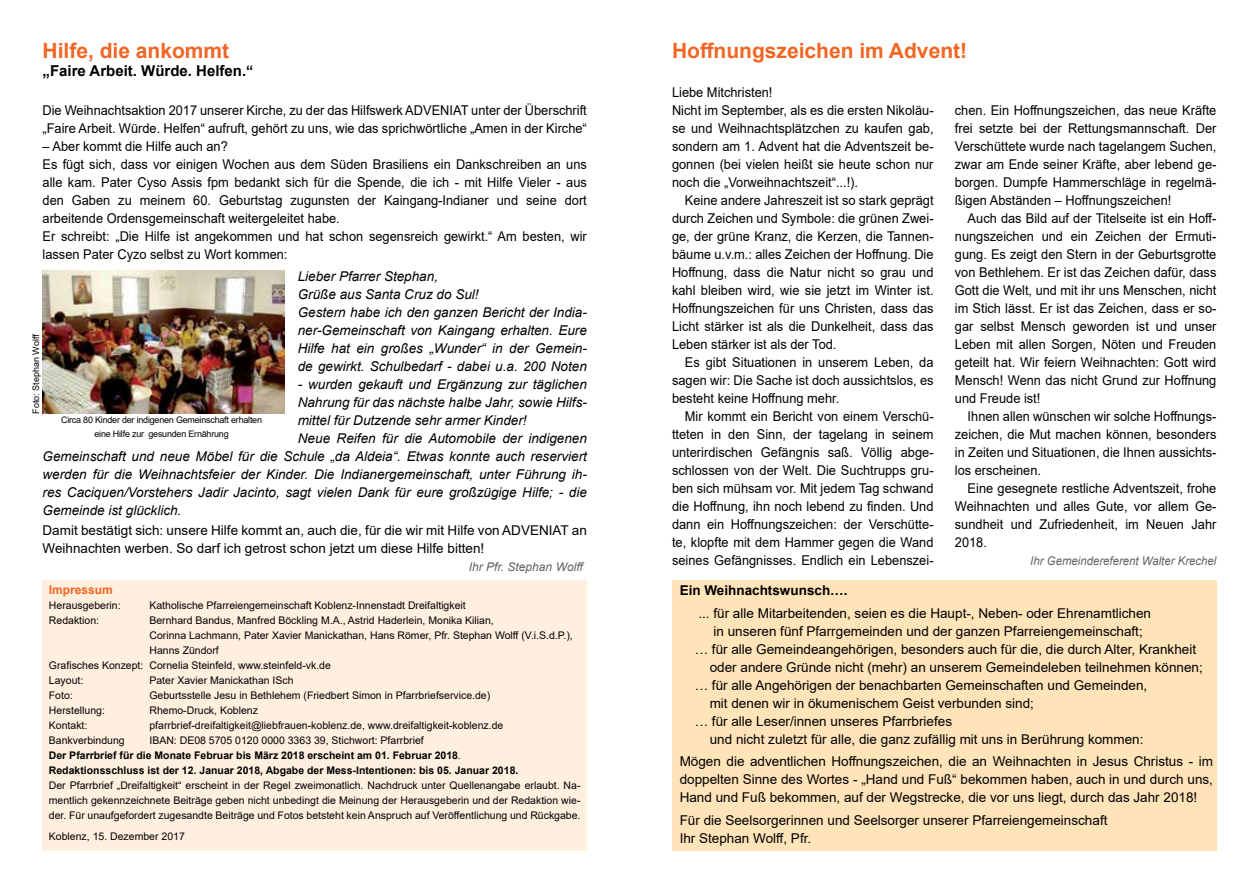
<style>
.page{position:relative;width:1259px;height:893px;background:#fff}
.page>*{position:absolute;margin:0;border:0;box-sizing:border-box;transform-origin:0 0}
.t1{font:700 21px "Arial";color:#f26522}
.t2{font:700 15px "Arial";color:#000}
.t3{font:13.5px/18px "Arial";color:#000;text-align:justify;scale:.95 1}
.t4{font:13.5px/18px "Arial";color:#000}
.t5{font:italic 13.5px/18px "Arial";color:#000}
.t6{font:700 13.5px "Arial";color:#000}
.t7{font:italic 12px "Arial";color:#636466;scale:.95 1}
.t8{font:italic 12px "Arial";color:#636466}
.t9{font:700 12px "Arial";color:#f26522}
.t10{font:10.5px/15px "Arial";color:#000;text-align:justify}
.t11{font:700 10.5px/15px "Arial";color:#000}
.t12{font:9px/13.5px "Arial";letter-spacing:-.025em;color:#000;text-align:center}
.t13{font:9px "Arial";color:#000}
.s1{font-weight:400}
.s2{font-weight:400;font-style:italic}
</style>
<div class="page">
<div style="left:43px;top:580px;width:544px;height:270px;background:#ffefdf"></div>
<div style="left:672px;top:580px;width:544px;height:270px;background:#ffe3b9"></div>
<img style="left:43px;top:271px;width:242px;height:143px">
<h1 class="t1" style="left:43px;top:36px;width:188px">Hilfe, die ankommt</h1>
<h1 class="t1" style="left:672px;top:36px;width:297px">Hoffnungszeichen im Advent!</h1>
<p class="t2" style="left:43px;top:60px;width:212px">„Faire Arbeit. Würde. Helfen.“</p>
<p class="t3" style="left:43px;top:101px;width:574px">Die Weihnachtsaktion 2017 unserer Kirche, zu der das Hilfswerk ADVENIAT unter der Überschrift „Faire Arbeit. Würde. Helfen“ aufruft, gehört zu uns, wie das sprichwörtliche „Amen in der Kirche“</p>
<p class="t3" style="left:43px;top:137px;width:574px;text-align:left">– Aber kommt die Hilfe auch an?<br>Es fügt sich, dass vor einigen Wochen aus dem Süden Brasiliens ein Dankschreiben an uns alle kam. Pater Cyso Assis fpm bedankt sich für die Spende, die ich - mit Hilfe Vieler - aus den Gaben zu meinem 60. Geburtstag zugunsten der Kaingang-Indianer und seine dort arbeitende Ordensgemeinschaft weitergeleitet habe.<br>Er schreibt: „Die Hilfe ist angekommen und hat schon segensreich gewirkt.“ Am besten, wir lassen Pater Cyzo selbst zu Wort kommen:</p>
<p class="t3" style="left:672px;top:83px;width:277px;text-align:left">Liebe Mitchristen!<br>Nicht im September, als es die ersten Nikoläu&shy;se und Weihnachtsplätzchen zu kaufen gab, sondern am 1. Advent hat die Adventszeit be&shy;gonnen (bei vielen heißt sie heute schon nur noch die „Vorweihnachtszeit“...!).</p>
<p class="t3" style="left:672px;top:191px;width:277px;text-indent:13px">Keine andere Jahreszeit ist so stark geprägt durch Zeichen und Symbole: die grünen Zwei&shy;ge, der grüne Kranz, die Kerzen, die Tannen&shy;bäume u.v.m.: alles Zeichen der Hoffnung. Die Hoffnung, dass die Natur nicht so grau und kahl bleiben wird, wie sie jetzt im Winter ist.<br>Hoffnungszeichen für uns Christen, dass das Licht stärker ist als die Dunkelheit, dass das Leben stärker ist als der Tod.</p>
<p class="t3" style="left:672px;top:353px;width:277px;text-indent:13px">Es gibt Situationen in unserem Leben, da sagen wir: Die Sache ist doch aussichtslos, es besteht keine Hoffnung mehr.</p>
<p class="t3" style="left:672px;top:407px;width:277px;text-indent:13px">Mir kommt ein Bericht von einem Verschü&shy;tteten in den Sinn, der tagelang in seinem unterirdischen Gefängnis saß. Völlig abge&shy;schlossen von der Welt. Die Suchtrupps gru&shy;ben sich mühsam vor. Mit jedem Tag schwand die Hoffnung, ihn noch lebend zu finden. Und dann ein Hoffnungszeichen: der Verschütte&shy;te, klopfte mit dem Hammer gegen die Wand seines Gefängnisses. Endlich ein Lebenszei-</p>
<p class="t3" style="left:955px;top:101px;width:277px">chen. Ein Hoffnungszeichen, das neue Kräfte frei setzte bei der Rettungsmannschaft. Der Verschüttete wurde nach tagelangem Suchen, zwar am Ende seiner Kräfte, aber lebend ge&shy;borgen. Dumpfe Hammerschläge in regelmä&shy;ßigen Abständen – Hoffnungszeichen!</p>
<p class="t3" style="left:955px;top:209px;width:277px;text-indent:13px">Auch das Bild auf der Titelseite ist ein Hoff&shy;nungszeichen und ein Zeichen der Ermuti&shy;gung. Es zeigt den Stern in der Geburtsgrotte von Bethlehem. Er ist das Zeichen dafür, dass Gott die Welt, und mit ihr uns Menschen, nicht im Stich lässt. Er ist das Zeichen, dass er so&shy;gar selbst Mensch geworden ist und unser Leben mit allen Sorgen, Nöten und Freuden geteilt hat. Wir feiern Weihnachten: Gott wird Mensch! Wenn das nicht Grund zur Hoffnung und Freude ist!</p>
<p class="t3" style="left:955px;top:407px;width:277px;text-indent:13px">Ihnen allen wünschen wir solche Hoffnungs&shy;zeichen, die Mut machen können, besonders in Zeiten und Situationen, die Ihnen aussichts&shy;los erscheinen.</p>
<p class="t3" style="left:955px;top:479px;width:277px;text-indent:13px">Eine gesegnete restliche Adventszeit, frohe Weihnachten und alles Gute, vor allem Ge&shy;sundheit und Zufriedenheit, im Neuen Jahr 2018.</p>
<p class="t7" style="left:1030px;top:553px;width:197px">Ihr Gemeindereferent Walter Krechel</p>
<p class="t5" style="left:298px;top:267px;width:291px">Lieber Pfarrer Stephan,<br>Grüße aus Santa Cruz do Sul!<br>Gestern habe ich den ganzen Bericht der India&shy;ner-Gemeinschaft von Kaingang erhalten. Eure Hilfe hat ein großes „Wunder“ in der Gemein&shy;de gewirkt. Schulbedarf - dabei u.a. 200 Noten</p>
<p class="t5" style="left:298px;top:375px;width:291px">- wurden gekauft und Ergänzung zur täglichen</p>
<p class="t5" style="left:298px;top:393px;width:291px">Nahrung für das nächste halbe Jahr, sowie Hilfs-</p>
<p class="t5" style="left:298px;top:411px;width:230px">mittel für Dutzende sehr armer Kinder!</p>
<p class="t5" style="left:298px;top:429px;width:290px">Neue Reifen für die Automobile der indigenen</p>
<p class="t5" style="left:43px;top:447px;width:546px">Gemeinschaft und neue Möbel für die Schule „da Aldeia“. Etwas konnte auch reserviert</p>
<p class="t5" style="left:43px;top:465px;width:546px">werden für die Weihnachtsfeier der Kinder. Die Indianergemeinschaft, unter Führung ih-</p>
<p class="t5" style="left:43px;top:483px;width:546px">res Caciquen/Vorstehers Jadir Jacinto, sagt vielen Dank für eure großzügige Hilfe; - die</p>
<p class="t5" style="left:43px;top:501px;width:140px">Gemeinde ist glücklich.</p>
<p class="t4" style="left:43px;top:521px;width:546px">Damit bestätigt sich: unsere Hilfe kommt an, auch die, für die wir mit Hilfe von ADVENIAT an<br>Weihnachten werben. So darf ich getrost schon jetzt um diese Hilfe bitten!</p>
<p class="t8" style="left:469px;top:559px;width:117px">Ihr Pfr. Stephan Wolff</p>
<p class="t13" style="left:30px;top:414px;width:81px;rotate:-90deg">Foto: Stephan Wolff</p>
<p class="t12" style="left:61px;top:413px;width:202px">Circa 80 Kinder der indigenen Gemeinschaft erhalten eine Hilfe zur gesunden Ernährung</p>
<p class="t9" style="left:49px;top:581px;width:66px">Impressum</p>
<p class="t10" style="left:49px;top:598px;width:73px">Herausgeberin:</p>
<p class="t10" style="left:149px;top:598px;width:318px">Katholische Pfarreiengemeinschaft Koblenz-Innenstadt Dreifaltigkeit</p>
<p class="t10" style="left:49px;top:613px;width:52px">Redaktion:</p>
<p class="t10" style="left:149px;top:613px;width:346px">Bernhard Bandus, Manfred Böckling M.A., Astrid Haderlein, Monika Kilian,</p>
<p class="t10" style="left:149px;top:628px;width:425px">Corinna Lachmann, Pater Xavier Manickathan, Hans Römer, Pfr. Stephan Wolff (V.i.S.d.P.),</p>
<p class="t10" style="left:149px;top:643px;width:71px">Hanns Zündorf</p>
<p class="t10" style="left:49px;top:658px;width:283px">Grafisches Konzept: Cornelia Steinfeld, www.steinfeld-vk.de</p>
<p class="t10" style="left:49px;top:673px;width:36px">Layout:</p>
<p class="t10" style="left:149px;top:673px;width:146px">Pater Xavier Manickathan ISch</p>
<p class="t10" style="left:49px;top:688px;width:25px">Foto:</p>
<p class="t10" style="left:149px;top:688px;width:342px">Geburtsstelle Jesu in Bethlehem (Friedbert Simon in Pfarrbriefservice.de)</p>
<p class="t10" style="left:49px;top:703px;width:58px">Herstellung:</p>
<p class="t10" style="left:149px;top:703px;width:110px">Rhemo-Druck, Koblenz</p>
<p class="t10" style="left:49px;top:718px;width:40px">Kontakt:</p>
<p class="t10" style="left:149px;top:718px;width:355px">pfarrbrief-dreifaltigkeit@liebfrauen-koblenz.de, www.dreifaltigkeit-koblenz.de</p>
<p class="t10" style="left:49px;top:733px;width:77px">Bankverbindung</p>
<p class="t11" style="left:49px;top:733px;width:471px;text-indent:100px"><span class="s1">IBAN: DE08 5705 0120 0000 3363 39, Stichwort: Pfarrbrief<br></span>Der Pfarrbrief für die Monate Februar bis März 2018 erscheint am 01. Februar 2018<span class="s2">.<br></span>Redaktionsschluss ist der 12. Januar 2018, Abgabe der Mess-Intentionen: bis 05. Januar 2018.</p>
<p class="t10" style="left:49px;top:778px;width:533px">Der Pfarrbrief „Dreifaltigkeit“ erscheint in der Regel zweimonatlich. Nachdruck unter Quellenangabe erlaubt. Na&shy;mentlich gekennzeichnete Beiträge geben nicht unbedingt die Meinung der Herausgeberin und der Redaktion wie&shy;der. Für unaufgefordert zugesandte Beiträge und Fotos betsteht kein Anspruch auf Veröffentlichung und Rückgabe.</p>
<p class="t10" style="left:49px;top:829px;width:137px">Koblenz, 15. Dezember 2017</p>
<p class="t6" style="left:679px;top:581px;width:169px">Ein Weihnachtswunsch….</p>
<p class="t4" style="left:698px;top:604px;width:454px">... für alle Mitarbeitenden, seien es die Haupt-, Neben- oder Ehrenamtlichen</p>
<p class="t4" style="left:713px;top:622px;width:431px">in unseren fünf Pfarrgemeinden und der ganzen Pfarreiengemeinschaft;</p>
<p class="t4" style="left:694px;top:640px;width:503px">… für alle Gemeindeangehörigen, besonders auch für die, die durch Alter, Krankheit</p>
<p class="t4" style="left:709px;top:658px;width:494px">oder andere Gründe nicht (mehr) an unserem Gemeindeleben teilnehmen können;</p>
<p class="t4" style="left:694px;top:676px;width:454px">… für alle Angehörigen der benachbarten Gemeinschaften und Gemeinden,</p>
<p class="t4" style="left:709px;top:694px;width:326px">mit denen wir in ökumenischem Geist verbunden sind;</p>
<p class="t4" style="left:694px;top:712px;width:259px">… für alle Leser/innen unseres Pfarrbriefes</p>
<p class="t4" style="left:709px;top:730px;width:435px">und nicht zuletzt für alle, die ganz zufällig mit uns in Berührung kommen:</p>
<p class="t4" style="left:679px;top:752px;width:535px;text-align:justify">Mögen die adventlichen Hoffnungszeichen, die an Weihnachten in Jesus Christus - im doppelten Sinne des Wortes - „Hand und Fuß“ bekommen haben, auch in und durch uns, Hand und Fuß bekommen, auf der Wegstrecke, die vor uns liegt, durch das Jahr 2018!</p>
<p class="t4" style="left:679px;top:811px;width:429px">Für die Seelsorgerinnen und Seelsorger unserer Pfarreiengemeinschaft<br>Ihr Stephan Wolff, Pfr.</p>
</div>
